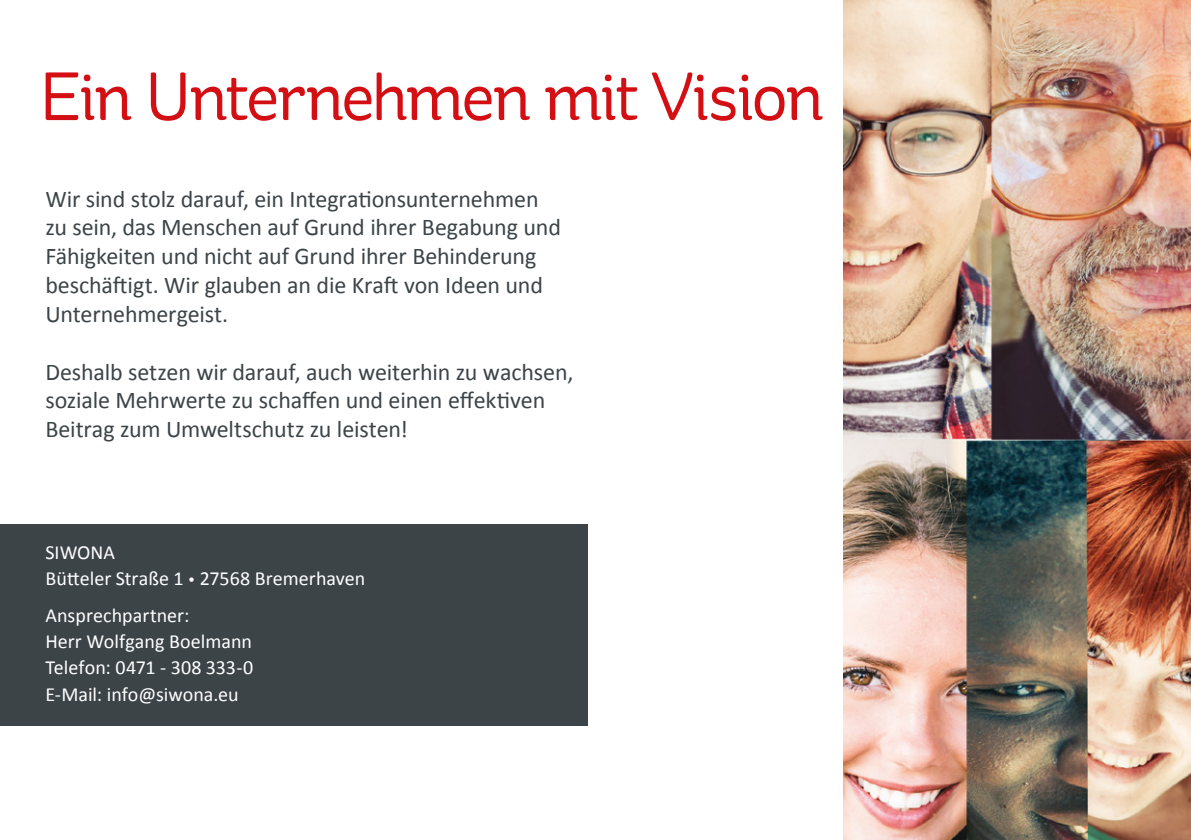
<style>
.page{position:relative;width:1191px;height:840px;background:#fff}
.page>*{position:absolute;margin:0;border:0;box-sizing:border-box;transform-origin:0 0}
.t1{font:68px "St Ryde";letter-spacing:-.055em;color:#d40f14}
.t2{font:24px/28.8px "Calibri";letter-spacing:-.005em;color:#3c4448}
.t3{font:20px/26px "Calibri";color:#fff}
.s1{font-size:14px}
</style>
<div class="page">
<div style="left:0;top:523px;width:587px;height:202px;background:#3c4448"></div>
<img style="left:843px;top:0;width:348px;height:839px">
<h1 class="t1" style="left:39px;top:56px;width:787px">Ein Unternehmen mit Vision</h1>
<p class="t2" style="left:45px;top:184px;width:517px">Wir sind stolz darauf, ein Integrationsunternehmen zu sein, das Menschen auf Grund ihrer Begabung und Fähigkeiten und nicht auf Grund ihrer Behinderung beschäftigt. Wir glauben an die Kraft von Ideen und Unternehmergeist.</p>
<p class="t2" style="left:45px;top:357px;width:529px">Deshalb setzen wir darauf, auch weiterhin zu wachsen, soziale Mehrwerte zu schaffen und einen effektiven<br>Beitrag zum Umweltschutz zu leisten!</p>
<p class="t3" style="left:45px;top:539px;width:321px">SIWONA<br>Bütteler Straße 1 <span class="s1">•</span> 27568 Bremerhaven</p>
<p class="t3" style="left:45px;top:602px;width:209px">Ansprechpartner:<br>Herr Wolfgang Boelmann<br>Telefon: 0471 - 308 333-0<br>E-Mail: info@siwona.eu</p>
</div>
